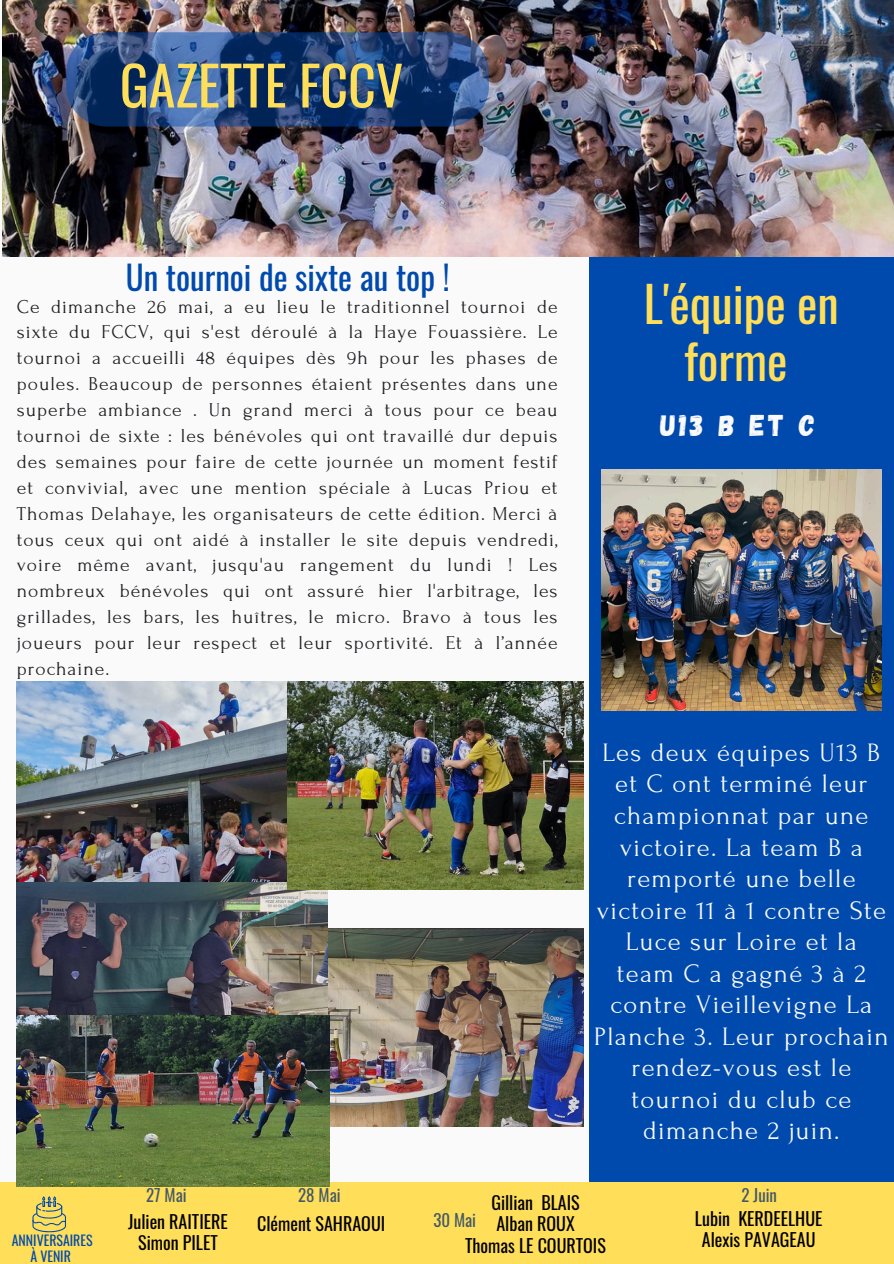
<style>
.page{position:relative;width:894px;height:1264px;background:#fff}
.page>*{position:absolute;margin:0;border:0;box-sizing:border-box;transform-origin:0 0}
.t1{font:54.15px "Oswald";color:#ffde59}
.t2{font:48.45px/57.3px "Oswald";color:#ffde59;text-align:center}
.t3{font:33.15px "Oswald";color:#004aad}
.t4{font:30px "Gagalin";color:#fafafa}
.t5{font:26.55px/31.5px "Forum";letter-spacing:.05em;color:#fafafa;text-align:center}
.t6{font:19.65px/25.8px "Forum";letter-spacing:.05em;color:#1f1c21;text-align:justify}
.t7{font:18px/21.5px "Oswald";color:#000;text-align:center}
.t8{font:16.8px "Oswald";color:#435967}
.t9{font:13.8px "Oswald";color:#004aad}
</style>
<div class="page">
<div style="left:0;top:0;width:893px;height:1263px;background:#fafafa"></div>
<div style="left:589px;top:243px;width:304px;height:970px;background:#004aad"></div>
<img style="left:3px;top:0;width:890px;height:256px">
<div style="left:0;top:1182px;width:893px;height:81px;background:#ffde59"></div>
<svg style="left:66px;top:32px;width:423px;height:95px;background:#23457a"></svg>
<svg style="left:32px;top:1196px;width:34px;height:36px"></svg>
<img style="left:601px;top:469px;width:280px;height:241px">
<img style="left:17px;top:681px;width:270px;height:201px">
<img style="left:327px;top:928px;width:256px;height:198px">
<img style="left:17px;top:882px;width:310px;height:133px">
<img style="left:287px;top:681px;width:296px;height:208px">
<img style="left:17px;top:1015px;width:313px;height:171px">
<p class="t1" style="left:120px;top:43px;width:285px">GAZETTE FCCV</p>
<p class="t3" style="left:126px;top:251px;width:325px">Un tournoi de sixte au top !</p>
<h4 class="t6" style="left:17px;top:294px;width:542px">Ce dimanche 26 mai, a eu lieu le traditionnel tournoi de sixte du FCCV, qui s'est déroulé à la Haye Fouassière. Le tournoi a accueilli 48 équipes dès 9h pour les phases de poules. Beaucoup de personnes étaient présentes dans une superbe ambiance . Un grand merci à tous pour ce beau tournoi de sixte : les bénévoles qui ont travaillé dur depuis des semaines pour faire de cette journée un moment festif et convivial, avec une mention spéciale à Lucas Priou et Thomas Delahaye, les organisateurs de cette édition. Merci à tous ceux qui ont aidé à installer le site depuis vendredi, voire même avant, jusqu'au rangement du lundi ! Les nombreux bénévoles qui ont assuré hier l'arbitrage, les grillades, les bars, les huîtres, le micro. Bravo à tous les joueurs pour leur respect et leur sportivité. Et à l’année prochaine.</h4>
<p class="t2" style="left:643px;top:273px;width:196px">L'équipe en forme</p>
<p class="t4" style="left:660px;top:406px;width:156px">U13 B ET C</p>
<p class="t5" style="left:594px;top:737px;width:296px">Les deux équipes U13 B et C ont terminé leur championnat par une victoire. La team B a remporté une belle victoire 11 à 1 contre Ste<br>Luce sur Loire et la team C a gagné 3 à 2 contre Vieillevigne La<br>Planche 3. Leur prochain rendez-vous est le tournoi du club ce dimanche 2 juin.</p>
<p class="t9" style="left:12px;top:1229px;width:82px">ANNIVERSAIRES</p>
<p class="t9" style="left:30px;top:1245px;width:42px">À VENIR</p>
<h6 class="t8" style="left:146px;top:1181px;width:42px">27 Mai</h6>
<p class="t8" style="left:298px;top:1181px;width:44px">28 Mai</p>
<h6 class="t8" style="left:741px;top:1181px;width:37px">2 Juin</h6>
<h6 class="t7" style="left:465px;top:1190px;width:142px">Gillian BLAIS<br>Alban ROUX<br>Thomas LE COURTOIS</h6>
<p class="t7" style="left:694px;top:1206px;width:129px">Lubin KERDEELHUE<br>Alexis PAVAGEAU</p>
<h6 class="t8" style="left:433px;top:1206px;width:44px">30 Mai</h6>
<p class="t7" style="left:128px;top:1209px;width:101px">Julien RAITIERE<br>Simon PILET</p>
<p class="t7" style="left:257px;top:1212px;width:129px">Clément SAHRAOUI</p>
</div>
